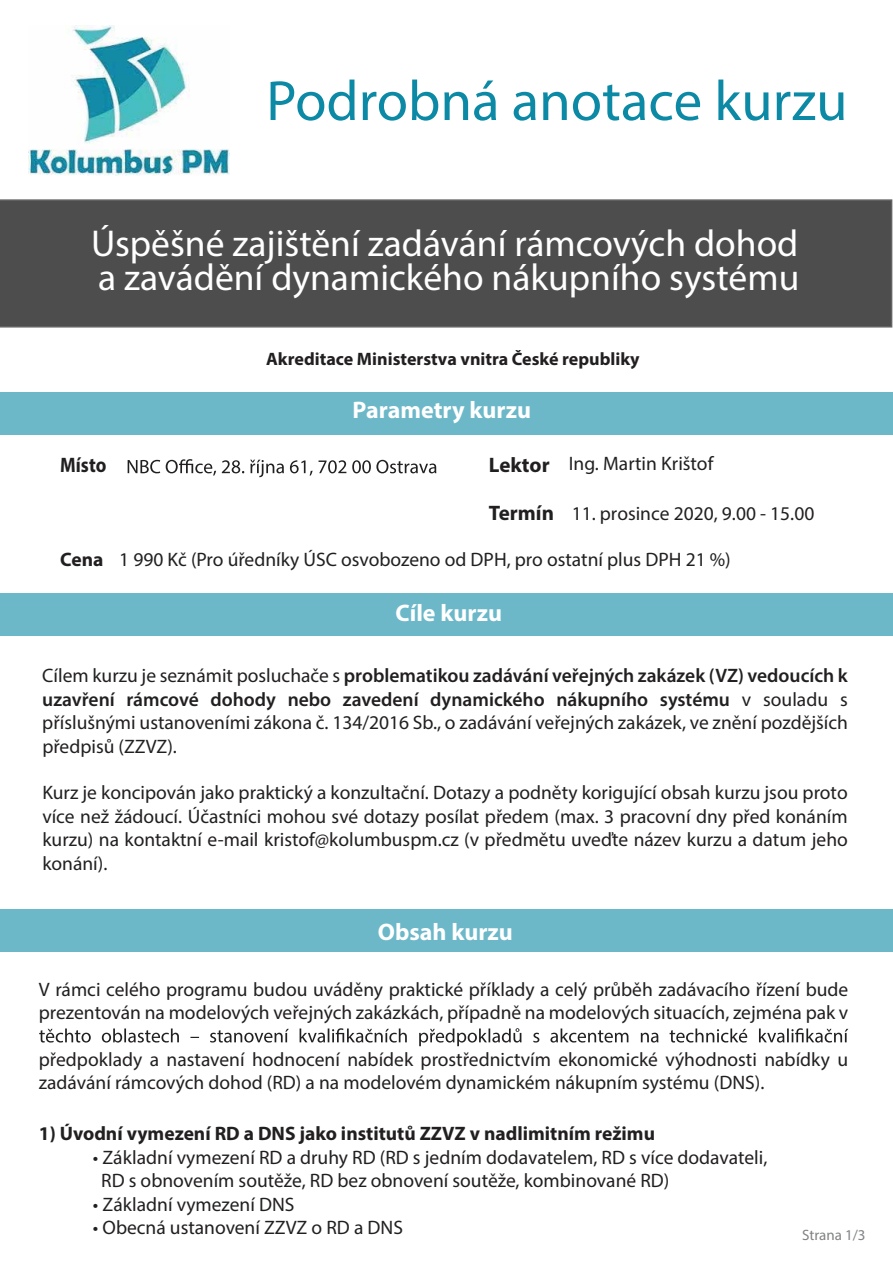
<style>
.page{position:relative;width:893px;height:1263px;background:#fff}
.page>*{position:absolute;margin:0;border:0;box-sizing:border-box;transform-origin:0 0}
.t1{font:57px "Myriad Pro";color:#0c89a5}
.t2{font:37.5px/34.5px "Myriad Pro";color:#fff}
.t3{font:700 24px "Myriad Pro";color:#fff}
.t4{font:700 21px "Myriad Pro";color:#221f20}
.t5{font:700 21px "Myriad Pro";color:#221f20;scale:.88 1}
.t6{font:19.5px/23.4px "Myriad Pro";color:#221f20}
.t7{font:700 19.5px "Myriad Pro";color:#221f20}
.t8{font:700 18px "Myriad Pro";color:#221f20}
.t9{font:15px "Myriad Pro";color:#808284}
.s1{font-weight:700}
.s2{font-weight:600}
</style>
<div class="page">
<div style="left:0;top:199px;width:892px;height:129px;background:#4d4d4d"></div>
<div style="left:0;top:392px;width:893px;height:42px;background:#6cb8c9"></div>
<div style="left:0;top:593px;width:893px;height:42px;background:#6cb8c9"></div>
<svg style="left:128px;top:459px;width:308px;height:18px"></svg>
<div style="left:0;top:909px;width:892px;height:42px;background:#6cb8c9"></div>
<svg style="left:39px;top:1028px;width:809px;height:18px"></svg>
<img style="left:29px;top:26px;width:200px;height:149px">
<h1 class="t1" style="left:266px;top:66px;width:583px">Podrobná anotace kurzu</h1>
<h2 class="t2" style="left:91px;top:225px;width:710px">Úspěšné zajištění zadávání rámcových dohod a zavádění dynamického nákupního systému</h2>
<p class="t8" style="left:266px;top:347px;width:375px">Akreditace Ministerstva vnitra České republiky</p>
<p class="t3" style="left:353px;top:394px;width:180px">Parametry kurzu</p>
<p class="t5" style="left:60px;top:451px;width:54px">Místo</p>
<p class="t4" style="left:489px;top:451px;width:62px">Lektor</p>
<p class="t4" style="left:489px;top:499px;width:67px">Termín</p>
<p class="t6" style="left:569px;top:452px;width:146px">Ing. Martin Krištof</p>
<p class="t6" style="left:572px;top:501px;width:244px">11. prosince 2020, 9.00 - 15.00</p>
<p class="t6" style="left:60px;top:548px;width:672px"><span class="s1">Cena</span> 1 990 Kč (Pro úředníky ÚSC osvobozeno od DPH, pro ostatní plus DPH 21 %)</p>
<p class="t3" style="left:396px;top:597px;width:108px">Cíle kurzu</p>
<p class="t6" style="left:42px;top:664px;width:807px;text-align:justify">Cílem kurzu je seznámit posluchače s <span class="s2">problematikou zadávání veřejných zakázek (VZ) vedoucích k uzavření rámcové dohody nebo zavedení dynamického nákupního systému</span> v souladu s příslušnými ustanoveními zákona č. 134/2016 Sb., o zadávání veřejných zakázek, ve znění pozdějších předpisů (ZZVZ).</p>
<p class="t6" style="left:42px;top:781px;width:807px;text-align:justify">Kurz je koncipován jako praktický a konzultační. Dotazy a podněty korigující obsah kurzu jsou proto více než žádoucí. Účastníci mohou své dotazy posílat předem (max. 3 pracovní dny před konáním kurzu) na kontaktní e-mail kristof@kolumbuspm.cz (v předmětu uveďte název kurzu a datum jeho konání).</p>
<p class="t3" style="left:378px;top:916px;width:137px">Obsah kurzu</p>
<p class="t6" style="left:39px;top:977px;width:811px">V rámci celého programu budou uváděny praktické příklady a celý průběh zadávacího řízení bude prezentován na modelových veřejných zakázkách, případně na modelových situacích, zejména pak v</p>
<p class="t6" style="left:39px;top:1047px;width:811px">předpoklady a nastavení hodnocení nabídek prostřednictvím ekonomické výhodnosti nabídky u zadávání rámcových dohod (RD) a na modelovém dynamickém nákupním systému (DNS).</p>
<p class="t7" style="left:39px;top:1121px;width:618px">1) Úvodní vymezení RD a DNS jako institutů ZZVZ v nadlimitním režimu</p>
<p class="t6" style="left:101px;top:1145px;width:668px;text-indent:-8px">• Základní vymezení RD a druhy RD (RD s jedním dodavatelem, RD s více dodavateli,<br>RD s obnovením soutěže, RD bez obnovení soutěže, kombinované RD)</p>
<p class="t6" style="left:93px;top:1192px;width:203px">• Základní vymezení DNS</p>
<p class="t6" style="left:93px;top:1215px;width:312px">• Obecná ustanovení ZZVZ o RD a DNS</p>
<p class="t9" style="left:802px;top:1225px;width:65px">Strana 1/3</p>
</div>
